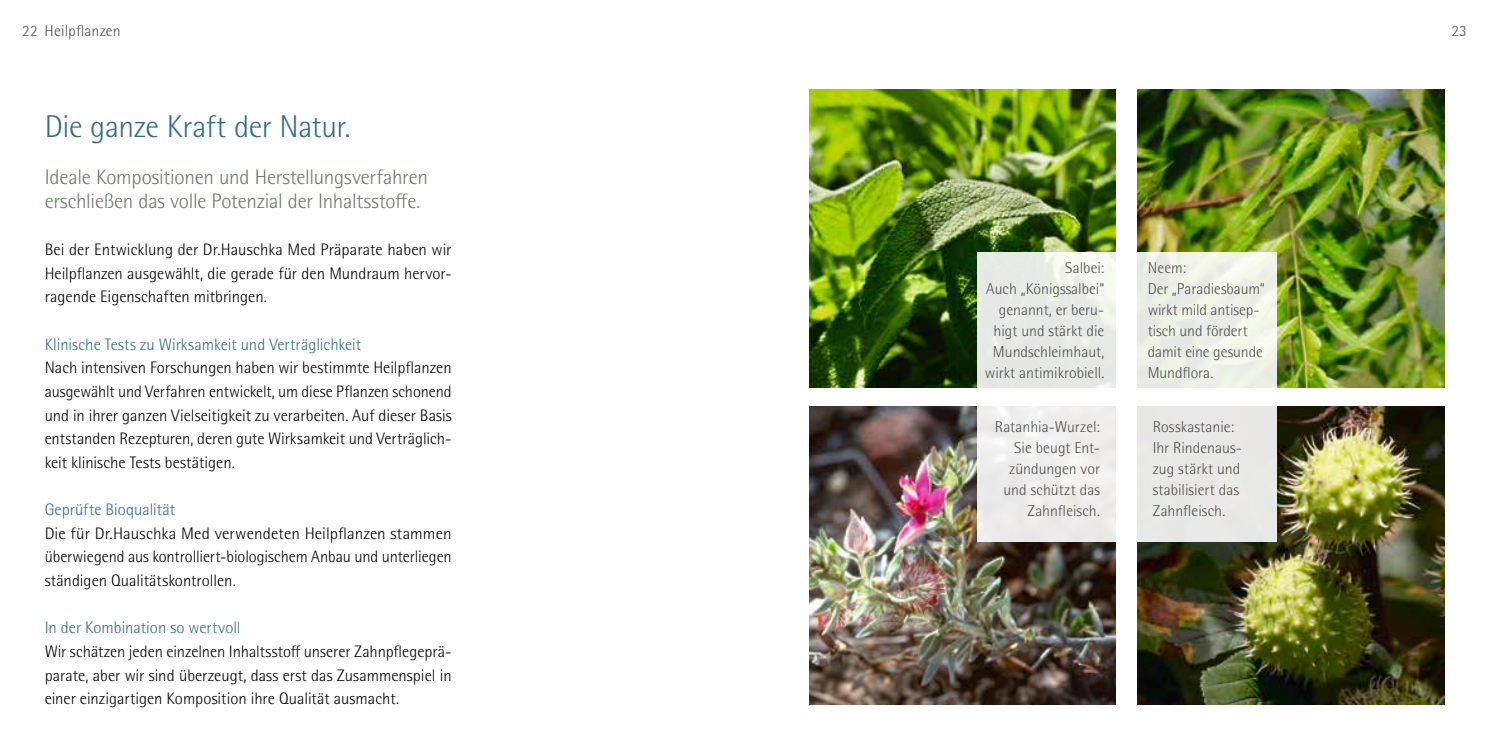
<style>
.page{position:relative;width:1489px;height:745px;background:#fff}
.page>*{position:absolute;margin:0;border:0;box-sizing:border-box;transform-origin:0 0}
.t1{font:300 31.5px "Rotis Semi Sans Pro";letter-spacing:-.01em;color:#326d86}
.t2{font:300 21px/23.6px "Rotis Semi Sans Pro";letter-spacing:-.01em;color:#6c796a}
.t3{font:300 16.62px/23.6px "Rotis Semi Sans Pro";color:#000;text-align:justify}
.t4{font:300 16.62px "Rotis Semi Sans Pro";color:#326d86}
.t5{font:300 15.75px/21px "Rotis Semi Sans Pro";color:#514f4d;text-align:right}
.t6{font:300 15.75px "Rotis Semi Sans Pro";color:#5c5a57}
.s1{color:#5c5a57}
</style>
<div class="page">
<img style="left:809px;top:89px;width:306px;height:298px">
<img style="left:1137px;top:89px;width:307px;height:298px">
<img style="left:809px;top:406px;width:306px;height:298px">
<img style="left:1137px;top:406px;width:307px;height:298px">
<svg style="left:977px;top:252px;width:299px;height:290px;fill:#eaebe6"></svg>
<p class="t5" style="left:22px;top:20px;width:100px"><span class="s1">22</span> Heilpflanzen</p>
<p class="t6" style="left:1451px;top:21px;width:17px">23</p>
<h1 class="t1" style="left:45px;top:108px;width:307px">Die ganze Kraft der Natur.</h1>
<p class="t2" style="left:45px;top:165px;width:385px">Ideale Kompositionen und Herstellungsverfahren erschließen das volle Potenzial der Inhaltsstoffe.</p>
<p class="t3" style="left:45px;top:237px;width:408px">Bei der Entwicklung der Dr.Hauschka Med Präparate haben wir Heilpflanzen ausgewählt, die gerade für den Mundraum hervor&shy;ragende Eigenschaften mitbringen.</p>
<p class="t4" style="left:45px;top:334px;width:318px">Klinische Tests zu Wirksamkeit und Verträglichkeit</p>
<p class="t3" style="left:45px;top:356px;width:408px">Nach intensiven Forschungen haben wir bestimmte Heilpflanzen ausgewählt und Verfahren entwickelt, um diese Pflanzen schonend und in ihrer ganzen Vielseitigkeit zu verarbeiten. Auf dieser Basis entstanden Rezepturen, deren gute Wirksamkeit und Verträglich&shy;keit klinische Tests bestätigen.</p>
<p class="t4" style="left:45px;top:499px;width:132px">Geprüfte Bioqualität</p>
<p class="t3" style="left:45px;top:521px;width:408px">Die für Dr.Hauschka Med verwendeten Heilpflanzen stammen überwiegend aus kontrolliert-biologischem Anbau und unterliegen ständigen Qualitätskontrollen.</p>
<p class="t4" style="left:45px;top:618px;width:197px">In der Kombination so wertvoll</p>
<p class="t3" style="left:45px;top:639px;width:408px">Wir schätzen jeden einzelnen Inhaltsstoff unserer Zahnpflegeprä&shy;parate, aber wir sind überzeugt, dass erst das Zusammenspiel in einer einzigartigen Komposition ihre Qualität ausmacht.</p>
<p class="t5" style="left:984px;top:257px;width:121px">Salbei:<br>Auch „Königssalbei“ genannt, er beru&shy;higt und stärkt die<br>Mundschleimhaut, wirkt antimikrobiell.</p>
<p class="t5" style="left:1147px;top:257px;width:118px;text-align:left">Neem:<br>Der „Paradiesbaum“ wirkt mild antisep&shy;tisch und fördert damit eine gesunde<br>Mundflora.</p>
<p class="t5" style="left:994px;top:416px;width:107px">Ratanhia-Wurzel:<br>Sie beugt Ent&shy;zündungen vor und schützt das<br>Zahnfleisch.</p>
<p class="t5" style="left:1152px;top:416px;width:91px;text-align:left">Rosskastanie:<br>Ihr Rindenaus&shy;zug stärkt und stabilisiert das<br>Zahnfleisch.</p>
</div>
